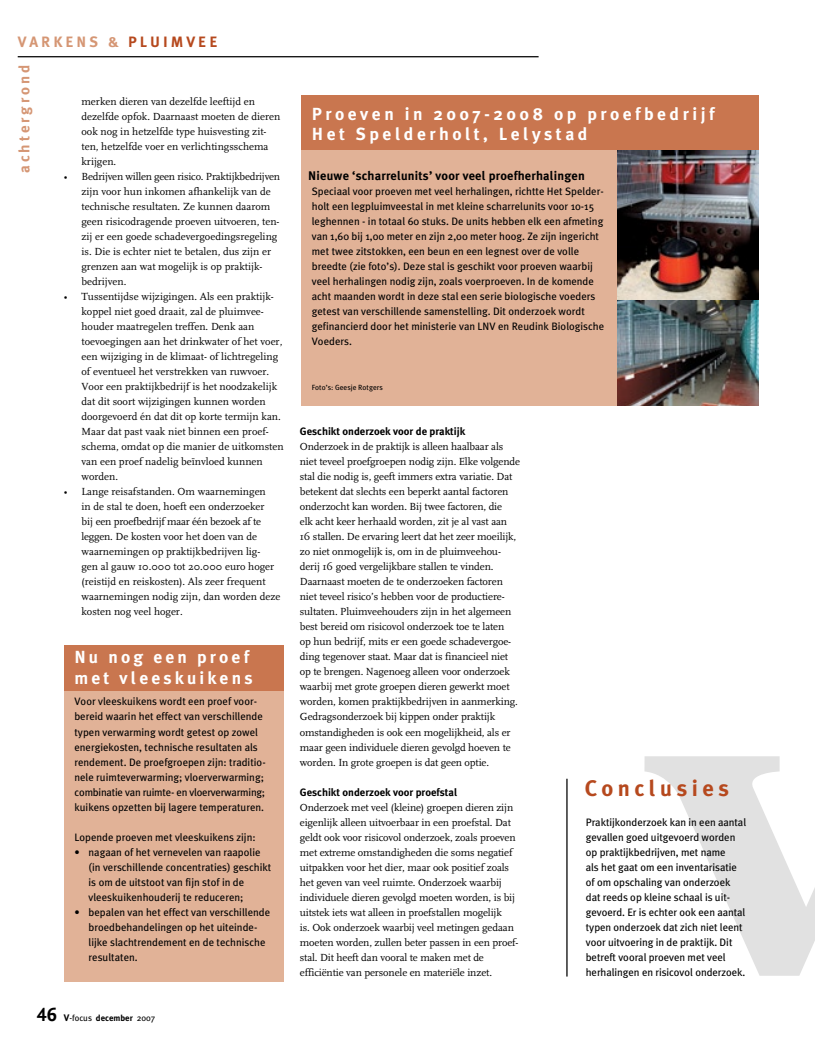
<style>
.page{position:relative;width:815px;height:1046px;background:#fff}
.page>*{position:absolute;margin:0;border:0;box-sizing:border-box;transform-origin:0 0}
.t1{font:700 22.5px "Meta Plus";letter-spacing:.2em;color:#b6491e}
.t2{font:700 17.5px/20px "Meta Plus";letter-spacing:.2em;color:#fff}
.t3{font:700 17.5px/20px "Meta Plus";letter-spacing:.18em;color:#fff}
.t4{font:700 15px "Meta Plus";letter-spacing:.2em;color:#d59674}
.t5{font:700 12.5px "Meta Plus";letter-spacing:.015em;color:#000}
.t6{font:10.75px/15px "Scala";letter-spacing:-.01em;color:#000}
.t7{font:10.75px/15px "Meta Plus";color:#000}
.t8{font:700 10.75px "Meta Plus";color:#000}
.t9{font:8.75px "Meta Plus";color:#000}
.t10{font:7.5px "Meta Plus";color:#000}
.s1{color:#b6491e}
.s2{font-family:"Scala Sans LF";font-weight:700;font-size:20px}
.s3{font-weight:700;font-size:9.5px}
.s4{font-weight:700}
</style>
<div class="page">
<svg style="left:644px;top:756px;width:171px;height:219px"></svg>
<hr style="left:18px;top:56px;width:521px;height:1px;background:#000">
<hr style="left:566px;top:778px;width:2px;height:198px;background:#000">
<div style="left:301px;top:150px;width:317px;height:255px;background:#e1b297"></div>
<img style="left:618px;top:150px;width:140px;height:255px">
<div style="left:301px;top:96px;width:457px;height:54px;background:#c9764f"></div>
<div style="left:64px;top:690px;width:219px;height:291px;background:#e1b297"></div>
<div style="left:64px;top:645px;width:219px;height:45px;background:#c9764f"></div>
<h3 class="t4" style="left:18px;top:33px;width:201px">VARKENS &amp; <span class="s1">PLUIMVEE</span></h3>
<h3 class="t4" style="left:15px;top:173px;width:110px;rotate:-90deg">achtergrond</h3>
<p class="t6" style="left:81px;top:94px;width:200px">merken dieren van dezelfde leeftijd en dezelfde opfok. Daarnaast moeten de dieren ook nog in hetzelfde type huisvesting zit&shy;ten, hetzelfde voer en verlichtingsschema krijgen.</p>
<p class="t6" style="left:81px;top:169px;width:200px;text-indent:-18px">• Bedrijven willen geen risico. Praktijkbedrijven zijn voor hun inkomen afhankelijk van de technische resultaten. Ze kunnen daarom geen risicodragende proeven uitvoeren, ten&shy;zij er een goede schadevergoedings-regeling is. Die is echter niet te betalen, dus zijn er grenzen aan wat mogelijk is op praktijk&shy;bedrijven.</p>
<p class="t6" style="left:81px;top:289px;width:204px;text-indent:-18px">• Tussentijdse wijzigingen. Als een praktijk&shy;koppel niet goed draait, zal de pluimvee&shy;houder maatregelen treffen. Denk aan toevoegingen aan het drinkwater of het voer, een wijziging in de klimaat- of lichtregeling of eventueel het verstrekken van ruwvoer.<br>Voor een praktijkbedrijf is het noodzakelijk dat dit soort wijzigingen kunnen worden doorgevoerd én dat dit op korte termijn kan.<br>Maar dat past vaak niet binnen een proef&shy;schema, omdat op die manier de uitkomsten van een proef nadelig beïnvloed kunnen worden.</p>
<p class="t6" style="left:81px;top:484px;width:200px;text-indent:-18px">• Lange reisafstanden. Om waarnemingen<br>in de stal te doen, hoeft een onderzoeker<br>bij een proefbedrijf maar één bezoek af te leggen. De kosten voor het doen van de waar-nemingen op praktijkbedrijven lig-<br>gen al gauw 10.000 tot 20.000 euro hoger (reistijd en reiskosten). Als zeer frequent waar-nemingen nodig zijn, dan worden deze kosten nog veel hoger.</p>
<h2 class="t3" style="left:74px;top:647px;width:180px">Nu nog een proef met vlees- kuikens</h2>
<p class="t7" style="left:74px;top:694px;width:193px">Voor vleeskuikens wordt een proef voor&shy;bereid waarin het effect van verschillende typen verwarming wordt getest op zowel energiekosten, technische resultaten als rendement. De proefgroepen zijn: traditio&shy;nele ruimteverwarming; vloerverwarming; combinatie van ruimte- en vloerverwarming; kuikens opzetten bij lagere temperaturen.</p>
<p class="t7" style="left:74px;top:829px;width:183px">Lopende proeven met vleeskuikens zijn:</p>
<p class="t7" style="left:89px;top:844px;width:184px;text-indent:-14px">• nagaan of het vernevelen van raapolie (in verschillende concentraties) geschikt is om de uitstoot van fijn stof in de vleeskuikenhouderij te reduceren;</p>
<p class="t7" style="left:89px;top:904px;width:183px;text-indent:-14px">• bepalen van het effect van verschillende broedbehandelingen op het uiteinde&shy;lijke slachtrendement en de technische resultaten.</p>
<p class="t9" style="left:37px;top:1012px;width:120px"><span class="s2">46</span> <span class="s3">V</span>-focus <span class="s4">december</span> 2007</p>
<h2 class="t2" style="left:312px;top:103px;width:404px">Proeven in 2007-2008 op proefbedrijf<br>Het Spelderholt, Lelystad</h2>
<p class="t5" style="left:308px;top:168px;width:278px">Nieuwe ‘scharrelunits’ voor veel proefherhalingen</p>
<p class="t7" style="left:312px;top:184px;width:294px">Speciaal voor proeven met veel herhalingen, richtte Het Spelder&shy;holt een legpluimveestal in met kleine scharrelunits voor 10-15 leghennen - in totaal 60 stuks. De units hebben elk een afmeting van 1,60 bij 1,00 meter en zijn 2,00 meter hoog. Ze zijn ingericht met twee zitstokken, een beun en een legnest over de volle breedte (zie foto’s). Deze stal is geschikt voor proeven waarbij veel herhalingen nodig zijn, zoals voerproeven. In de komende acht maanden wordt in deze stal een serie biologische voeders getest van verschillende samenstelling. Dit onderzoek wordt gefinancierd door het ministerie van LNV en Reudink Biologische Voeders.</p>
<p class="t10" style="left:312px;top:383px;width:72px">Foto’s: Geesje Rotgers</p>
<p class="t8" style="left:300px;top:425px;width:167px">Geschikt onderzoek voor de praktijk</p>
<p class="t6" style="left:300px;top:439px;width:222px">Onderzoek in de praktijk is alleen haalbaar als niet teveel proefgroepen nodig zijn. Elke volgende stal die nodig is, geeft immers extra variatie. Dat betekent dat slechts een beperkt aantal factoren onderzocht kan worden. Bij twee factoren, die<br>elk acht keer herhaald worden, zit je al vast aan 16 stallen. De ervaring leert dat het zeer moeilijk, zo niet onmogelijk is, om in de pluimveehou&shy;derij 16 goed vergelijkbare stallen te vinden.<br>Daarnaast moeten de te onderzoeken factoren niet teveel risico’s hebben voor de productiere&shy;sultaten. Pluimveehouders zijn in het algemeen best bereid om risicovol onderzoek toe te laten<br>op hun bedrijf, mits er een goede schadevergoe&shy;ding tegenover staat. Maar dat is financieel niet op te brengen. Nagenoeg alleen voor onderzoek waarbij met grote groepen dieren gewerkt moet worden, komen praktijkbedrijven in aanmerking.<br>Gedragsonderzoek bij kippen onder praktijk&shy;omstandigheden is ook een mogelijkheid, als er maar geen individuele dieren gevolgd hoeven te worden. In grote groepen is dat geen optie.</p>
<p class="t8" style="left:300px;top:785px;width:159px">Geschikt onderzoek voor proefstal</p>
<p class="t6" style="left:300px;top:799px;width:220px">Onderzoek met veel (kleine) groepen dieren zijn eigenlijk alleen uitvoerbaar in een proefstal. Dat geldt ook voor risicovol onderzoek, zoals proeven met extreme omstandigheden die soms negatief uitpakken voor het dier, maar ook positief zoals het geven van veel ruimte. Onderzoek waarbij individuele dieren gevolgd moeten worden, is bij uitstek iets wat alleen in proefstallen mogelijk<br>is. Ook onderzoek waarbij veel metingen gedaan moeten worden, zullen beter passen in een proef&shy;stal. Dit heeft dan vooral te maken met de efficiëntie van personele en materiële inzet.</p>
<h1 class="t1" style="left:585px;top:774px;width:146px">Conclusies</h1>
<p class="t7" style="left:586px;top:814px;width:162px">Praktijkonderzoek kan in een aantal gevallen goed uitgevoerd worden op praktijkbedrijven, met name<br>als het gaat om een inventarisatie of om opschaling van onderzoek dat reeds op kleine schaal is uit&shy;gevoerd. Er is echter ook een aantal typen onderzoek dat zich niet leent voor uitvoering in de praktijk. Dit betreft vooral proeven met veel herhalingen en risicovol onderzoek.</p>
</div>
